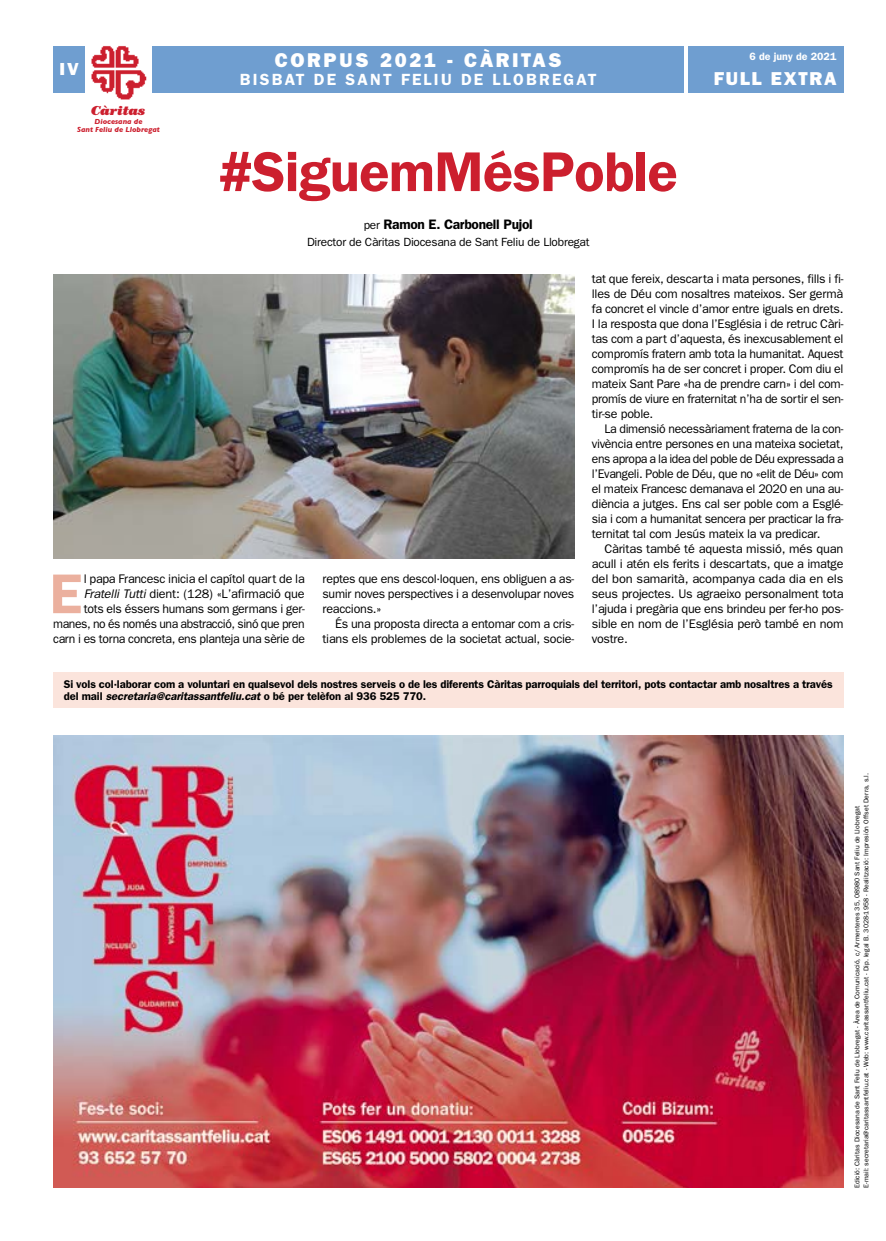
<style>
.page{position:relative;width:886px;height:1241px;background:#fff}
.page>*{position:absolute;margin:0;border:0;box-sizing:border-box;transform-origin:0 0}
.t1{font:600 56.25px "Franklin Gothic";letter-spacing:-.01em;color:#cc1f2e}
.t2{font:600 56.25px "Franklin Gothic";color:#ebb09e}
.t3{font:800 20px "Franklin Gothic";letter-spacing:.135em;color:#fff}
.t4{font:800 18.75px "Franklin Gothic";letter-spacing:.09em;color:#fff}
.t5{font:800 17.5px "Franklin Gothic";color:#fff}
.t6{font:600 16.25px "Franklin Gothic";letter-spacing:.135em;color:#fff}
.t7{font:600 13.75px "Franklin Gothic";letter-spacing:-.02em;color:#000}
.t8{font:italic 900 13px "Century";color:#cc1f2e}
.t9{font:12.5px/15px "Franklin Gothic";letter-spacing:-.02em;color:#000;text-align:justify}
.t10{font:11.88px "Franklin Gothic";letter-spacing:-.02em;color:#000}
.t11{font:600 11.25px/12.9px "Franklin Gothic";letter-spacing:-.01em;color:#000}
.t12{font:600 10.62px "Franklin Gothic";color:#fff}
.t13{font:italic 700 7.5px/7.5px "Gill Sans";color:#cc1f2e;text-align:center}
.t14{font:6.88px/8.8px "Franklin Gothic";color:#000}
.s1{font-weight:400;font-size:11.88px}
.s2{font-style:italic}
</style>
<div class="page">
<div style="left:53px;top:46px;width:32px;height:46px;background:#6f9ed0"></div>
<div style="left:152px;top:46px;width:532px;height:46px;background:#6f9ed0"></div>
<div style="left:687px;top:46px;width:156px;height:46px;background:#6f9ed0"></div>
<img style="left:91px;top:46px;width:56px;height:54px">
<img style="left:53px;top:274px;width:521px;height:284px">
<div style="left:53px;top:671px;width:790px;height:36px;background:#fbe4dc"></div>
<img style="left:53px;top:735px;width:790px;height:452px">
<h3 class="t5" style="left:59px;top:59px;width:21px">IV</h3>
<p class="t8" style="left:91px;top:103px;width:56px">Càritas</p>
<p class="t13" style="left:77px;top:118px;width:84px">Diocesana de<br>Sant Feliu de Llobregat</p>
<h2 class="t3" style="left:275px;top:48px;width:288px">CORPUS 2021 - CÀRITAS</h2>
<h3 class="t6" style="left:240px;top:70px;width:358px">BISBAT DE SANT FELIU DE LLOBREGAT</h3>
<h3 class="t4" style="left:714px;top:67px;width:124px">FULL EXTRA</h3>
<p class="t12" style="left:749px;top:51px;width:88px">6 de juny de 2021</p>
<h1 class="t1" style="left:219px;top:138px;width:460px">#SiguemMésPoble</h1>
<p class="t7" style="left:364px;top:216px;width:171px"><span class="s1">per</span> Ramon E. Carbonell Pujol</p>
<p class="t10" style="left:307px;top:235px;width:284px">Director de Càritas Diocesana de Sant Feliu de Llobregat</p>
<p class="t9" style="left:592px;top:271px;width:253px">tat que fereix, descarta i mata persones, fills i fi&shy;lles de Déu com nosaltres mateixos. Ser germà fa concret el vincle d’amor entre iguals en drets.<br>I la resposta que dona l’Església i de retruc Càri&shy;tas com a part d’aquesta, és inexcusablement el compromís fratern amb tota la humanitat. Aquest compromís ha de ser concret i proper. Com diu el mateix Sant Pare «ha de prendre carn» i del com&shy;promís de viure en fraternitat n’ha de sortir el sen&shy;tir-se poble.</p>
<p class="t9" style="left:592px;top:421px;width:253px;text-indent:13px">La dimensió necessàriament fraterna de la con&shy;vivència entre persones en una mateixa societat, ens apropa a la idea del poble de Déu expressada a l’Evangeli. Poble de Déu, que no «elit de Déu» com el mateix Francesc demanava el 2020 en una au&shy;diència a jutges. Ens cal ser poble com a Esglé&shy;sia i com a humanitat sencera per practicar la fra&shy;ternitat tal com Jesús mateix la va predicar.</p>
<p class="t9" style="left:592px;top:541px;width:253px;text-indent:13px">Càritas també té aquesta missió, més quan acull i atén els ferits i descartats, que a imatge del bon samarità, acompanya cada dia en els seus projectes. Us agraeixo personalment tota l’ajuda i pregària que ens brindeu per fer-ho pos&shy;sible en nom de l’Església però també en nom vostre.</p>
<p class="t9" style="left:53px;top:571px;width:253px;text-align:right">l papa Francesc inicia el capítol quart de la <span class="s2">Fratelli Tutti</span> dient: (128) «L’afirmació que<br>tots els éssers humans som germans i ger&shy;manes, no és només una abstracció, sinó que pren carn i es torna concreta, ens planteja una sèrie de</p>
<h1 class="t2" style="left:50px;top:560px;width:34px">E</h1>
<p class="t9" style="left:322px;top:571px;width:253px">reptes que ens descol·loquen, ens obliguen a as&shy;sumir noves perspectives i a desenvolupar noves reaccions.»</p>
<p class="t9" style="left:322px;top:616px;width:253px;text-align:right">És una proposta directa a entomar com a cris&shy;tians els problemes de la societat actual, socie-</p>
<p class="t11" style="left:64px;top:677px;width:770px">Si vols col·laborar com a voluntari en qualsevol dels nostres serveis o de les diferents Càritas parroquials del territori, pots contactar amb nosaltres a través del mail <span class="s2">secretaria@caritassantfeliu.cat</span> o bé per telèfon al 936 525 770.</p>
<p class="t14" style="left:853px;top:1187px;width:416px;rotate:-90deg">Edició: Càritas Diocesana de Sant Feliu de Llobregat - Àrea de Comunicació, c/ Armenteres 35, 08980 Sant Feliu de Llobregat<br>E-mail: secretaria@caritassantfeliu.cat - Web: www.caritassantfeliu.cat - Dip. legal B. 3028-1958 - Realització: Impresión Offset Derra, s.l.</p>
</div>
